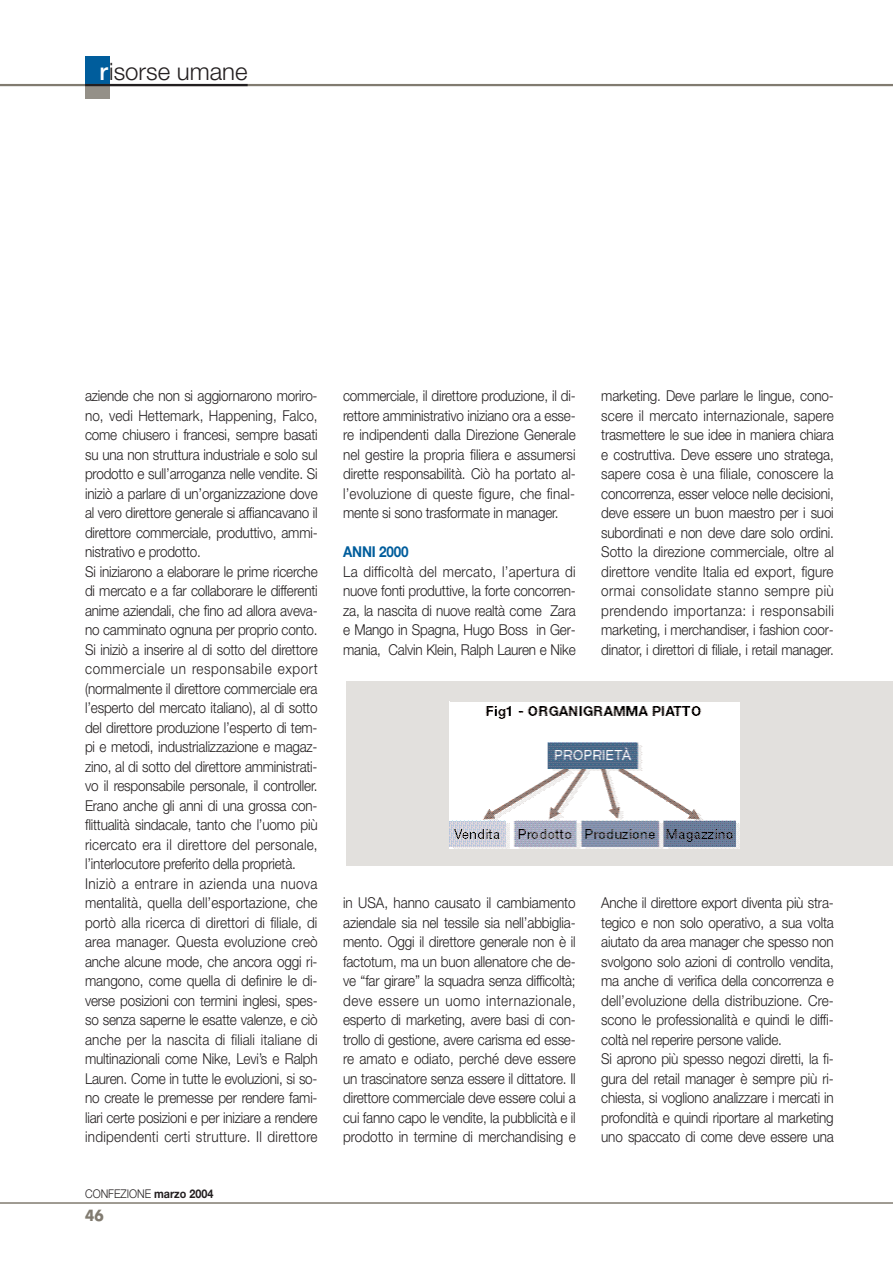
<style>
.page{position:relative;width:893px;height:1262px;background:#fff}
.page>*{position:absolute;margin:0;border:0;box-sizing:border-box;transform-origin:0 0}
.t1{font:300 24px "Helvetica Neue";color:#231f20}
.t2{font:300 15px/19.5px "Helvetica Neue";letter-spacing:-.015em;color:#231f20;text-align:justify;scale:.9 1}
.t3{font:700 15px "Helvetica Neue";letter-spacing:-.015em;color:#005d9c;scale:.9 1}
.t4{font:700 15px "Futura";color:#817b70;scale:.9 1}
.t5{font:300 12px "Helvetica Neue";color:#231f20;scale:.9 1}
.s1{font-weight:500;color:#fff}
.s2{font-weight:700}
</style>
<div class="page">
<hr style="left:0;top:1202px;width:892px;height:1px;background:#817b70">
<div style="left:85px;top:85px;width:24px;height:14px;background:#949088"></div>
<div style="left:85px;top:57px;width:24px;height:28px;background:#005d9c"></div>
<hr style="left:0;top:84px;width:892px;height:2px;background:#817b70">
<hr style="left:85px;top:84px;width:163px;height:2px;background:#231f20">
<div style="left:346px;top:681px;width:546px;height:185px;background:#e2e0dd"></div>
<img style="left:449px;top:702px;width:291px;height:146px">
<h1 class="t1" style="left:100px;top:63px;width:149px"><span class="s1">r</span>isorse umane</h1>
<p class="t2" style="left:85px;top:387px;width:260px;text-align:left">aziende che non si aggiornarono moriro&shy;no, vedi Hettemark, Happening, Falco, come chiusero i francesi, sempre basati su una non struttura industriale e solo sul prodotto e sull’arroganza nelle vendite. Si iniziò a parlare di un’organizzazione dove al vero direttore generale si affiancavano il direttore commerciale, produttivo, ammi&shy;nistrativo e prodotto.<br>Si iniziarono a elaborare le prime ricerche di mercato e a far collaborare le differenti anime aziendali, che fino ad allora aveva&shy;no camminato ognuna per proprio conto.<br>Si iniziò a inserire al di sotto del direttore commerciale un responsabile export (normalmente il direttore commerciale era l’esperto del mercato italiano), al di sotto del direttore produzione l’esperto di tem&shy;pi e metodi, industrializzazione e magaz&shy;zino, al di sotto del direttore amministrati&shy;vo il responsabile personale, il controller.<br>Erano anche gli anni di una grossa con&shy;flittualità sindacale, tanto che l’uomo più ricercato era il direttore del personale, l’interlocutore preferito della proprietà.<br>Iniziò a entrare in azienda una nuova mentalità, quella dell’esportazione, che portò alla ricerca di direttori di filiale, di area manager. Questa evoluzione creò anche alcune mode, che ancora oggi ri&shy;mangono, come quella di definire le di&shy;verse posizioni con termini inglesi, spes&shy;so senza saperne le esatte valenze, e ciò anche per la nascita di filiali italiane di multinazionali come Nike, Levi’s e Ralph Lauren. Come in tutte le evoluzioni, si so&shy;no create le premesse per rendere fami&shy;liari certe posizioni e per iniziare a rendere indipendenti certi strutture. Il direttore</p>
<p class="t2" style="left:343px;top:387px;width:260px">commerciale, il direttore produzione, il di&shy;rettore amministrativo iniziano ora a esse&shy;re indipendenti dalla Direzione Generale nel gestire la propria filiera e assumersi dirette responsabilità. Ciò ha portato al&shy;l’evoluzione di queste figure, che final&shy;mente si sono trasformate in manager.</p>
<p class="t3" style="left:343px;top:546px;width:74px">ANNI 2000</p>
<p class="t2" style="left:343px;top:563px;width:260px">La difficoltà del mercato, l’apertura di nuove fonti produttive, la forte concorren&shy;za, la nascita di nuove realtà come Zara e Mango in Spagna, Hugo Boss in Ger&shy;mania, Calvin Klein, Ralph Lauren e Nike</p>
<p class="t2" style="left:343px;top:894px;width:260px">in USA, hanno causato il cambiamento aziendale sia nel tessile sia nell’abbiglia&shy;mento. Oggi il direttore generale non è il factotum, ma un buon allenatore che de&shy;ve “far girare” la squadra senza difficoltà; deve essere un uomo internazionale, esperto di marketing, avere basi di con&shy;trollo di gestione, avere carisma ed esse&shy;re amato e odiato, perché deve essere un trascinatore senza essere il dittatore. Il direttore commerciale deve essere colui a cui fanno capo le vendite, la pubblicità e il prodotto in termine di merchandising e</p>
<p class="t5" style="left:85px;top:1189px;width:144px">CONFEZIONE <span class="s2">marzo 2004</span></p>
<p class="t4" style="left:85px;top:1208px;width:22px">46</p>
<p class="t2" style="left:601px;top:387px;width:260px">marketing. Deve parlare le lingue, cono&shy;scere il mercato internazionale, sapere trasmettere le sue idee in maniera chiara e costruttiva. Deve essere uno stratega, sapere cosa è una filiale, conoscere la concorrenza, esser veloce nelle decisioni, deve essere un buon maestro per i suoi subordinati e non deve dare solo ordini.<br>Sotto la direzione commerciale, oltre al direttore vendite Italia ed export, figure ormai consolidate stanno sempre più prendendo importanza: i responsabili marketing, i merchandiser, i fashion coor&shy;dinator, i direttori di filiale, i retail manager.</p>
<p class="t2" style="left:601px;top:894px;width:260px;text-align:left">Anche il direttore export diventa più stra&shy;tegico e non solo operativo, a sua volta aiutato da area manager che spesso non svolgono solo azioni di controllo vendita, ma anche di verifica della concorrenza e dell’evoluzione della distribuzione. Cre&shy;scono le professionalità e quindi le diffi&shy;coltà nel reperire persone valide.<br>Si aprono più spesso negozi diretti, la fi&shy;gura del retail manager è sempre più ri&shy;chiesta, si vogliono analizzare i mercati in profondità e quindi riportare al marketing uno spaccato di come deve essere una</p>
</div>
